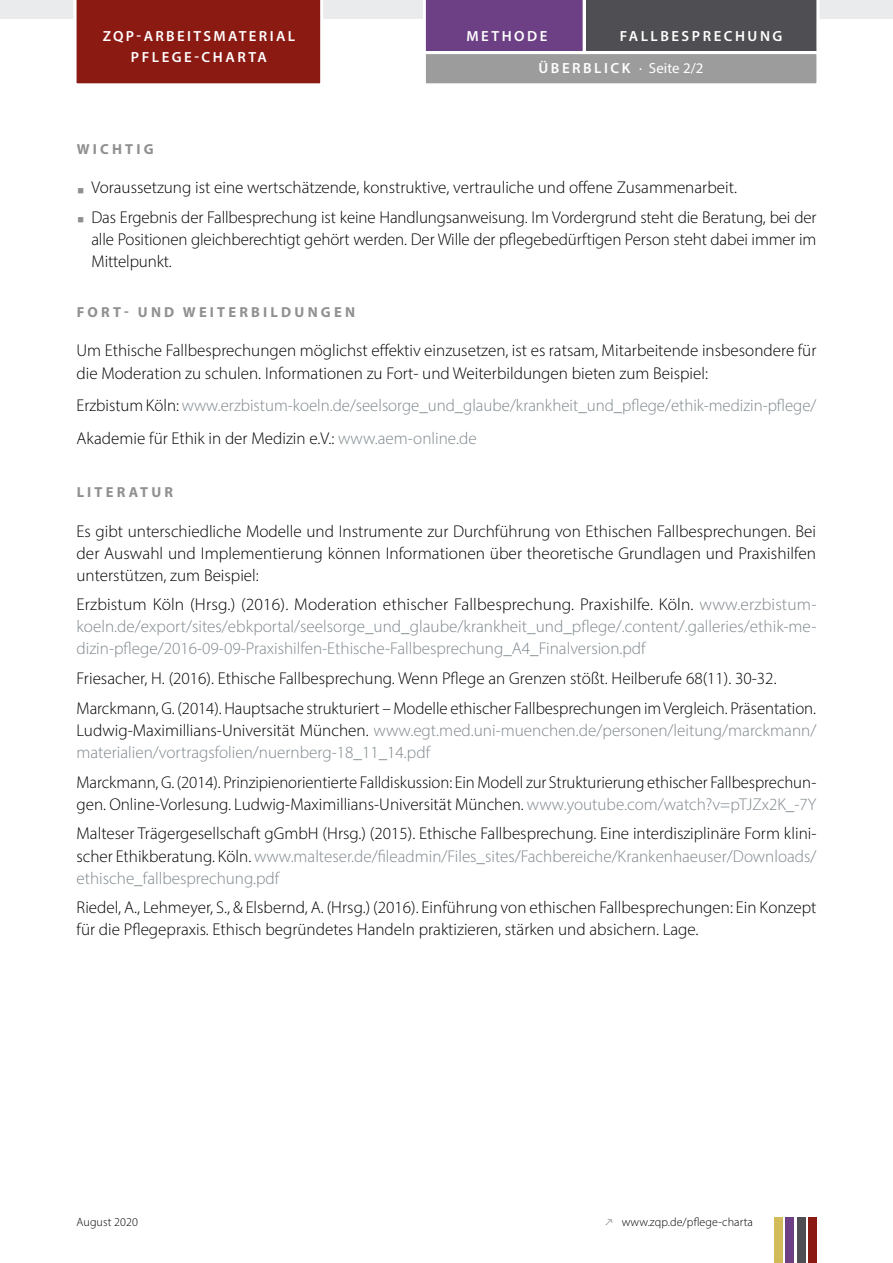
<style>
.page{position:relative;width:893px;height:1263px;background:#fff}
.page>*{position:absolute;margin:0;border:0;box-sizing:border-box;transform-origin:0 0}
.t1{font:300 17.1px/22px "Myriad Pro";color:#000}
.t2{font:300 17.1px/22px "Myriad Pro";color:#7e878d}
.t3{font:600 14.7px/21.8px "Myriad Pro";letter-spacing:.17em;color:#fff;text-align:center}
.t4{font:700 14.55px "Myriad Pro";letter-spacing:.22em;color:#909090}
.t5{font:300 12px "Myriad Pro";letter-spacing:.01em;color:#000}
.s1{font-weight:400}
.s2{color:#000}
.s3{color:#7e878d}
</style>
<div class="page">
<svg style="left:425px;top:21px;width:392px;height:30px;background:#5b4867"></svg>
<hr style="left:583px;top:0;width:3px;height:106px;background:#fff">
<div style="left:423px;top:51px;width:396px;height:35px;background:#9c9c9c;border:3px solid #fff"></div>
<div style="left:774px;top:1217px;width:8px;height:41px;background:#d2bb5a"></div>
<div style="left:786px;top:1217px;width:8px;height:41px;background:#6d3f84"></div>
<div style="left:797px;top:1217px;width:8px;height:41px;background:#4f4e53"></div>
<div style="left:808px;top:1217px;width:8px;height:41px;background:#8b1a13"></div>
<div style="left:76px;top:21px;width:245px;height:63px;background:#8b1a13"></div>
<svg style="left:38px;top:0;width:834px;height:21px;background:#8c626f"></svg>
<div style="left:0;top:1242px;width:893px;height:21px;background:#fff"></div>
<p class="t3" style="left:103px;top:24px;width:194px">ZQP-ARBEITSMATERIAL<br>PFLEGE-CHARTA</p>
<p class="t3" style="left:466px;top:24px;width:83px">METHODE</p>
<p class="t3" style="left:620px;top:24px;width:164px">FALLBESPRECHUNG</p>
<p class="t3" style="left:539px;top:57px;width:166px">ÜBERBLICK <span class="s1">· Seite 2/2</span></p>
<p class="t4" style="left:77px;top:139px;width:78px">WICHTIG</p>
<p class="t1" style="left:91px;top:172px;width:726px;line-height:29.7px">Voraussetzung ist eine wertschätzende, konstruktive, vertrauliche und offene Zusammenarbeit.<br>Das Ergebnis der Fallbesprechung ist keine Handlungsanweisung. Im Vordergrund steht die Beratung, bei der</p>
<p class="t1" style="left:91px;top:228px;width:726px">alle Positionen gleichberechtigt gehört werden. Der Wille der pflegebedürftigen Person steht dabei immer im<br>Mittelpunkt.</p>
<p class="t4" style="left:77px;top:303px;width:280px">FORT- UND WEITERBILDUNGEN</p>
<p class="t1" style="left:77px;top:340px;width:741px">Um Ethische Fallbesprechungen möglichst effektiv einzusetzen, ist es ratsam, Mitarbeitende insbesondere für die Moderation zu schulen. Informationen zu Fort- und Weiterbildungen bieten zum Beispiel:</p>
<p class="t2" style="left:77px;top:389px;width:741px;line-height:32.7px"><span class="s2">Erzbistum Köln:</span> www.erzbistum-koeln.de/seelsorge_und_glaube/krankheit_und_pflege/ethik-medizin-pflege/<br><span class="s2">Akademie für Ethik in der Medizin e.V.:</span> www.aem-online.de</p>
<p class="t4" style="left:77px;top:483px;width:98px">LITERATUR</p>
<p class="t1" style="left:77px;top:520px;width:741px;text-align:justify">Es gibt unterschiedliche Modelle und Instrumente zur Durchführung von Ethischen Fallbesprechungen. Bei der Auswahl und Implementierung können Informationen über theoretische Grundlagen und Praxishilfen unterstützen, zum Beispiel:</p>
<p class="t2" style="left:77px;top:593px;width:741px;text-align:justify"><span class="s2">Erzbistum Köln (Hrsg.) (2016). Moderation ethischer Fallbesprechung. Praxishilfe. Köln.</span> www.erzbistum&shy;koeln.de/export/sites/ebkportal/seelsorge_und_glaube/krankheit_und_pflege/.content/.galleries/ethik-me&shy;dizin-pflege/2016-09-09-Praxishilfen-Ethische-Fallbesprechung_A4_Finalversion.pdf</p>
<p class="t1" style="left:77px;top:663px;width:741px;line-height:29.7px">Friesacher, H. (2016). Ethische Fallbesprechung. Wenn Pflege an Grenzen stößt. Heilberufe 68(11). 30-32.<br>Marckmann, G. (2014). Hauptsache strukturiert – Modelle ethischer Fallbesprechungen im Vergleich. Präsentation.</p>
<p class="t2" style="left:77px;top:719px;width:741px"><span class="s2">Ludwig-Maximillians-Universität München.</span> www.egt.med.uni-muenchen.de/personen/leitung/marckmann/ materialien/vortragsfolien/nuernberg-18_11_14.pdf</p>
<p class="t1" style="left:77px;top:771px;width:741px">Marckmann, G. (2014). Prinzipienorientierte Falldiskussion: Ein Modell zur Strukturierung ethischer Fallbesprechun&shy;gen. Online-Vorlesung. Ludwig-Maximillians-Universität München. <span class="s3">www.youtube.com/watch?v=pTJZx2K_-7Y</span></p>
<p class="t1" style="left:77px;top:822px;width:741px;text-align:justify">Malteser Trägergesellschaft gGmbH (Hrsg.) (2015). Ethische Fallbesprechung. Eine interdisziplinäre Form klini&shy;scher Ethikberatung. Köln. <span class="s3">www.malteser.de/fileadmin/Files_sites/Fachbereiche/Krankenhaeuser/Downloads/ ethische_fallbesprechung.pdf</span></p>
<p class="t1" style="left:77px;top:896px;width:741px">Riedel, A., Lehmeyer, S., &amp; Elsbernd, A. (Hrsg.) (2016). Einführung von ethischen Fallbesprechungen: Ein Konzept für die Pflegepraxis. Ethisch begründetes Handeln praktizieren, stärken und absichern. Lage.</p>
<p class="t5" style="left:77px;top:1215px;width:63px">August 2020</p>
<p class="t5" style="left:605px;top:1215px;width:150px">• www.zqp.de/pflege-charta</p>
</div>
